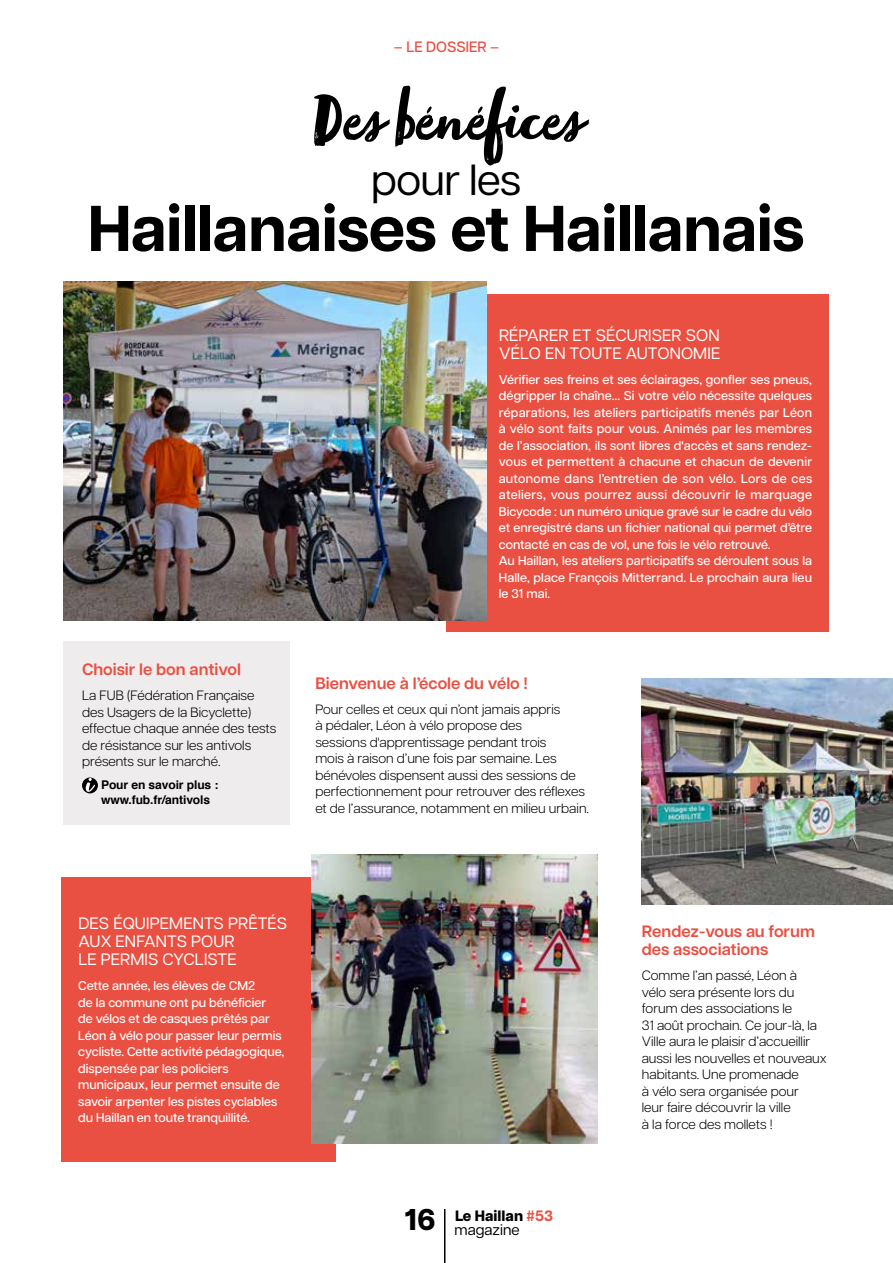
<style>
.page{position:relative;width:893px;height:1263px;background:#fff}
.page>*{position:absolute;margin:0;border:0;box-sizing:border-box;transform-origin:0 0}
.t1{font:75px "Zooja Pro";letter-spacing:-.01em;color:#000}
.t2{font:700 64.5px "Articulat CF";letter-spacing:-.01em;color:#000}
.t3{font:43.5px "Articulat CF";letter-spacing:-.01em;color:#000}
.t4{font:16.5px/18px "Articulat CF";letter-spacing:.01em;color:#fff}
.t5{font:600 16.5px/18px "Articulat CF";color:#ea5042}
.t6{font:800 15px/13.8px "Articulat CF";color:#000}
.t7{font:500 15px "Articulat CF";color:#ea5042}
.t8{font:300 13.5px/16.5px "Articulat CF";color:#000}
.t9{font:500 12.75px/16.5px "Articulat CF";color:#fff}
.t10{font:700 12px/14.2px "Helvetica";letter-spacing:-.01em;color:#000}
.s1{font-size:30px}
.s2{font-weight:700;color:#ea5042}
.s3{font-weight:400}
</style>
<div class="page">
<hr style="left:444px;top:1209px;width:1px;height:54px;background:#000">
<div style="left:446px;top:294px;width:383px;height:337px;background:#ea5042"></div>
<div style="left:61px;top:877px;width:275px;height:284px;background:#ea5042"></div>
<img style="left:64px;top:281px;width:422px;height:340px">
<img style="left:311px;top:854px;width:287px;height:290px">
<img style="left:642px;top:679px;width:251px;height:226px">
<hr style="left:892px;top:367px;width:1px;height:398px;background:#eeeced">
<div style="left:63px;top:641px;width:227px;height:184px;background:#eeeced"></div>
<svg style="left:82px;top:777px;width:16px;height:16px"></svg>
<svg style="left:86px;top:778px;width:9px;height:14px"></svg>
<p class="t7" style="left:394px;top:36px;width:107px">– LE DOSSIER –</p>
<h1 class="t1" style="left:311px;top:75px;width:269px">Des bénéfices</h1>
<h3 class="t3" style="left:371px;top:149px;width:152px">pour les</h3>
<h2 class="t2" style="left:88px;top:181px;width:718px">Haillanaises et Haillanais</h2>
<p class="t5" style="left:82px;top:660px;width:160px">Choisir le bon antivol</p>
<p class="t8" style="left:82px;top:687px;width:196px">La FUB (Fédération Française des Usagers de la Bicyclette) effectue chaque année des tests de résistance sur les antivols présents sur le marché.</p>
<p class="t10" style="left:101px;top:778px;width:119px">Pour en savoir plus : www.fub.fr/antivols</p>
<p class="t4" style="left:499px;top:325px;width:223px">RÉPARER ET SÉCURISER SON<br>VÉLO EN TOUTE AUTONOMIE</p>
<p class="t9" style="left:499px;top:370px;width:315px">Vérifier ses freins et ses éclairages, gonfler ses pneus, dégripper la chaîne... Si votre vélo nécessite quelques réparations, les ateliers participatifs menés par Léon à vélo sont faits pour vous. Animés par les membres de l’association, ils sont libres d'accès et sans rendez&shy;vous et permettent à chacune et chacun de devenir autonome dans l’entretien de son vélo. Lors de ces ateliers, vous pourrez aussi découvrir le marquage Bicycode : un numéro unique gravé sur le cadre du vélo et enregistré dans un fichier national qui permet d’être contacté en cas de vol, une fois le vélo retrouvé.<br>Au Haillan, les ateliers participatifs se déroulent sous la Halle, place François Mitterrand. Le prochain aura lieu le 31 mai.</p>
<p class="t5" style="left:315px;top:673px;width:214px">Bienvenue à l’école du vélo !</p>
<p class="t8" style="left:315px;top:700px;width:275px">Pour celles et ceux qui n’ont jamais appris<br>à pédaler, Léon à vélo propose des<br>sessions d'apprentissage pendant trois<br>mois à raison d’une fois par semaine. Les bénévoles dispensent aussi des sessions de perfectionnement pour retrouver des réflexes et de l’assurance, notamment en milieu urbain.</p>
<p class="t4" style="left:78px;top:913px;width:210px">DES ÉQUIPEMENTS PRÊTÉS<br>AUX ENFANTS POUR<br>LE PERMIS CYCLISTE</p>
<p class="t9" style="left:78px;top:977px;width:208px">Cette année, les élèves de CM2<br>de la commune ont pu bénéficier<br>de vélos et de casques prêtés par Léon à vélo pour passer leur permis cycliste. Cette activité pédagogique, dispensée par les policiers municipaux, leur permet ensuite de savoir arpenter les pistes cyclables du Haillan en toute tranquillité.</p>
<p class="t6" style="left:455px;top:1208px;width:100px;text-indent:-50px"><span class="s1">16</span> Le Haillan <span class="s2">#53 </span><span class="s3">magazine</span></p>
<p class="t5" style="left:642px;top:922px;width:175px">Rendez-vous au forum des associations</p>
<p class="t8" style="left:642px;top:966px;width:186px">Comme l’an passé, Léon à<br>vélo sera présente lors du forum des associations le<br>31 août prochain. Ce jour-là, la<br>Ville aura le plaisir d’accueillir aussi les nouvelles et nouveaux habitants. Une promenade<br>à vélo sera organisée pour<br>leur faire découvrir la ville<br>à la force des mollets !</p>
</div>
